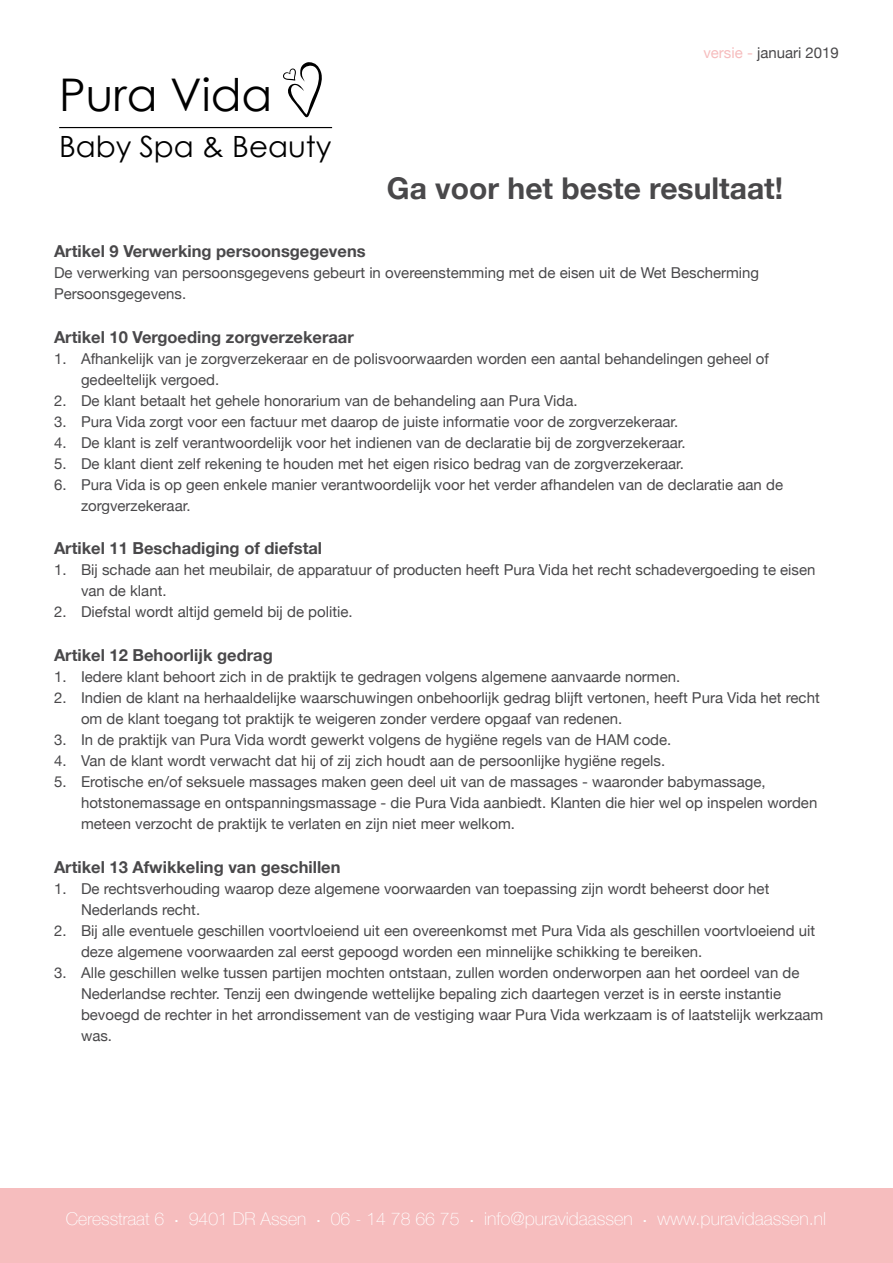
<style>
.page{position:relative;width:893px;height:1263px;background:#fff}
.page>*{position:absolute;margin:0;border:0;box-sizing:border-box;transform-origin:0 0}
.t1{font:45px "Century Gothic";color:#000}
.t2{font:700 30px "Helvetica Neue";color:#49484a}
.t3{font:29.25px "Century Gothic";color:#000}
.t4{font:100 18px "Helvetica Neue";color:#fff}
.t5{font:700 16.5px "Helvetica Neue";color:#49484a}
.t6{font:15px/21px "Helvetica Neue";color:#49484a}
.s1{color:#f6bdbe}
.s2{font-size:17.7px}
</style>
<div class="page">
<svg style="left:283px;top:62px;width:39px;height:56px"></svg>
<hr style="left:59px;top:127px;width:273px;height:1px;background:#000">
<div style="left:0;top:1188px;width:893px;height:75px;background:#f6bdbe"></div>
<h1 class="t1" style="left:59px;top:63px;width:215px">Pura Vida</h1>
<h3 class="t3" style="left:59px;top:126px;width:274px">Baby Spa &amp; Beauty</h3>
<p class="t6" style="left:703px;top:42px;width:137px"><span class="s1">versie -</span> januari 2019</p>
<h2 class="t2" style="left:387px;top:170px;width:398px">Ga voor het beste resultaat!</h2>
<p class="t5" style="left:54px;top:241px;width:313px">Artikel 9 Verwerking persoonsgegevens</p>
<p class="t6" style="left:54px;top:262px;width:707px">De verwerking van persoonsgegevens gebeurt in overeenstemming met de eisen uit de Wet Bescherming<br>Persoonsgegevens.</p>
<p class="t5" style="left:54px;top:327px;width:301px">Artikel 10 Vergoeding zorgverzekeraar</p>
<p class="t6" style="left:81px;top:348px;width:689px;text-indent:-27px">1. Afhankelijk van je zorgverzekeraar en de polisvoorwaarden worden een aantal behandelingen geheel of gedeeltelijk vergoed.</p>
<p class="t6" style="left:54px;top:390px;width:525px">2. De klant betaalt het gehele honorarium van de behandeling aan Pura Vida.</p>
<p class="t6" style="left:54px;top:411px;width:626px">3. Pura Vida zorgt voor een factuur met daarop de juiste informatie voor de zorgverzekeraar.</p>
<p class="t6" style="left:54px;top:432px;width:633px">4. De klant is zelf verantwoordelijk voor het indienen van de declaratie bij de zorgverzekeraar.</p>
<p class="t6" style="left:54px;top:453px;width:631px">5. De klant dient zelf rekening te houden met het eigen risico bedrag van de zorgverzekeraar.</p>
<p class="t6" style="left:81px;top:474px;width:704px;text-indent:-27px">6. Pura Vida is op geen enkele manier verantwoordelijk voor het verder afhandelen van de declaratie aan de zorgverzekeraar.</p>
<p class="t5" style="left:54px;top:538px;width:270px">Artikel 11 Beschadiging of diefstal</p>
<p class="t6" style="left:81px;top:559px;width:736px;text-indent:-27px">1. Bij schade aan het meubilair, de apparatuur of producten heeft Pura Vida het recht schadevergoeding te eisen van de klant.</p>
<p class="t6" style="left:54px;top:601px;width:300px">2. Diefstal wordt altijd gemeld bij de politie.</p>
<p class="t5" style="left:54px;top:645px;width:220px">Artikel 12 Behoorlijk gedrag</p>
<p class="t6" style="left:54px;top:666px;width:628px">1. Iedere klant behoort zich in de praktijk te gedragen volgens algemene aanvaarde normen.</p>
<p class="t6" style="left:81px;top:687px;width:740px;text-indent:-27px">2. Indien de klant na herhaaldelijke waarschuwingen onbehoorlijk gedrag blijft vertonen, heeft Pura Vida het recht om de klant toegang tot praktijk te weigeren zonder verdere opgaaf van redenen.</p>
<p class="t6" style="left:54px;top:729px;width:619px">3. In de praktijk van Pura Vida wordt gewerkt volgens de hygiëne regels van de HAM code.</p>
<p class="t6" style="left:54px;top:750px;width:613px">4. Van de klant wordt verwacht dat hij of zij zich houdt aan de persoonlijke hygiëne regels.</p>
<p class="t6" style="left:81px;top:771px;width:738px;text-indent:-27px">5. Erotische en/of seksuele massages maken geen deel uit van de massages - waaronder babymassage, hotstonemassage en ontspanningsmassage - die Pura Vida aanbiedt. Klanten die hier wel op inspelen worden meteen verzocht de praktijk te verlaten en zijn niet meer welkom.</p>
<p class="t5" style="left:54px;top:856px;width:288px">Artikel 13 Afwikkeling van geschillen</p>
<p class="t6" style="left:81px;top:877px;width:690px;text-indent:-27px">1. De rechtsverhouding waarop deze algemene voorwaarden van toepassing zijn wordt beheerst door het<br>Nederlands recht.</p>
<p class="t6" style="left:81px;top:919px;width:736px;text-indent:-27px">2. Bij alle eventuele geschillen voortvloeiend uit een overeenkomst met Pura Vida als geschillen voortvloeiend uit deze algemene voorwaarden zal eerst gepoogd worden een minnelijke schikking te bereiken.</p>
<p class="t6" style="left:81px;top:961px;width:744px;text-indent:-27px">3. Alle geschillen welke tussen partijen mochten ontstaan, zullen worden onderworpen aan het oordeel van de Nederlandse rechter. Tenzij een dwingende wettelijke bepaling zich daartegen verzet is in eerste instantie bevoegd de rechter in het arrondissement van de vestiging waar Pura Vida werkzaam is of laatstelijk werkzaam was.</p>
<p class="t4" style="left:66px;top:1205px;width:762px"><span class="s2">Ceresstraat 6</span> <sup>.</sup> <span class="s2">9401 DR Assen</span> <sup>.</sup> <span class="s2">06 - 14 78 66 75</span> <sup>.</sup> info@puravidaassen <sup>.</sup> www.puravidaassen.nl</p>
</div>
